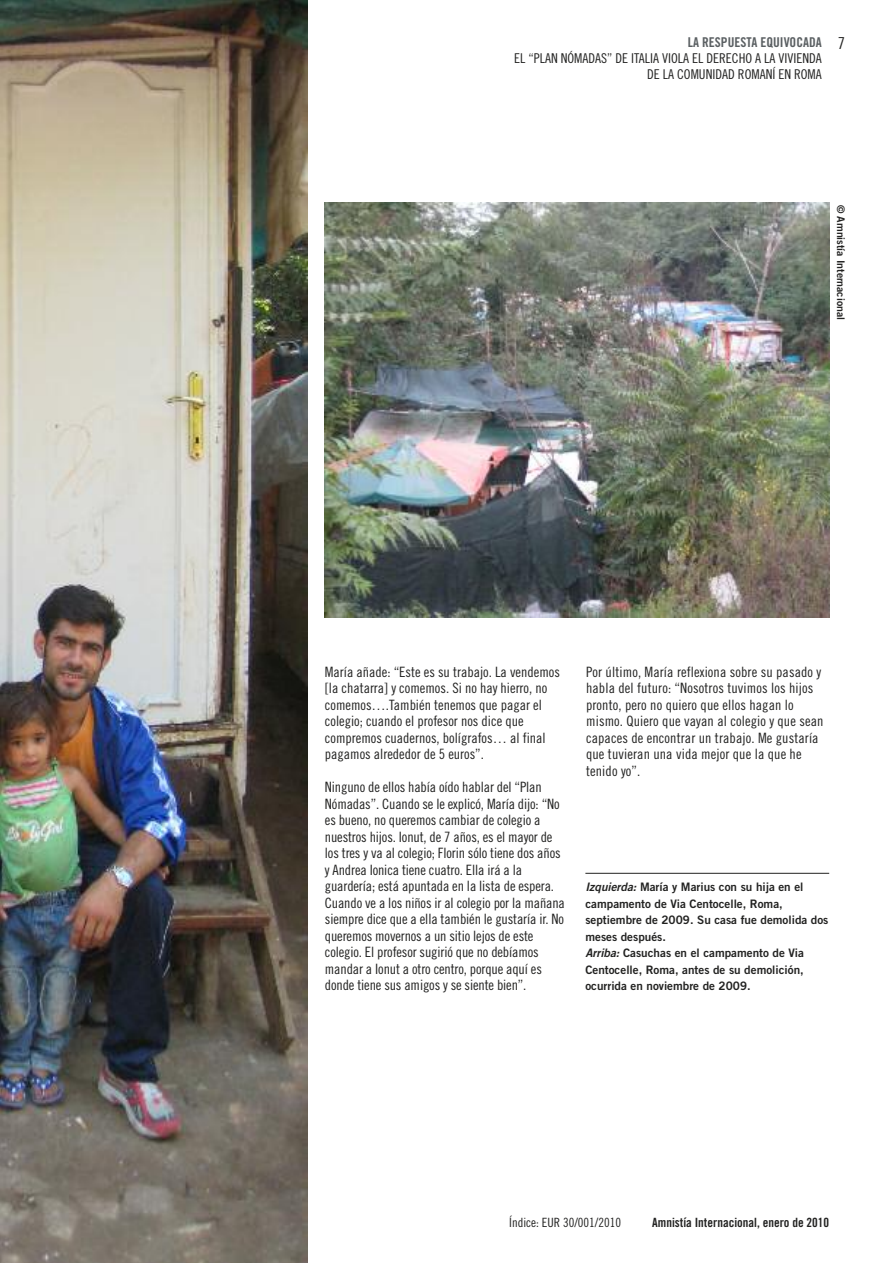
<style>
.page{position:relative;width:893px;height:1263px;background:#fff}
.page>*{position:absolute;margin:0;border:0;box-sizing:border-box;transform-origin:0 0}
.t1{font:16.5px "Amnesty Trade Gothic Cn 18";color:#222221}
.t2{font:14.25px/16.5px "Amnesty Trade Gothic Cn 18";letter-spacing:-.01em;color:#222221}
.t3{font:14.25px/16.5px "Amnesty Trade Gothic Cn 18";letter-spacing:.01em;color:#222221}
.t4{font:13.5px/16.2px "Amnesty Trade Gothic Cn 18";color:#222221;text-align:right}
.t5{font:13.5px "Amnesty Trade Gothic Bd Cn 20";color:#5a5f62}
.t6{font:12.75px "Amnesty Trade Gothic Bd Cn 20";color:#222221}
.t7{font:12.75px "Amnesty Trade Gothic Cn 18";color:#222221}
.t8{font:11.7px/16.5px "Amnesty Trade Gothic Bd 2";color:#222221}
.t9{font:10.5px "Amnesty Trade Gothic Bd 2";color:#222221}
.s1{font-family:"Amnesty Trade Gothic Bd 2 Obl"}
</style>
<div class="page">
<hr style="left:585px;top:873px;width:244px;height:1px;background:#222221">
<img style="left:325px;top:203px;width:504px;height:414px">
<img style="left:0;top:0;width:307px;height:1263px">
<p class="t5" style="left:688px;top:34px;width:135px">LA RESPUESTA EQUIVOCADA</p>
<p class="t4" style="left:514px;top:50px;width:309px">EL “PLAN NÓMADAS” DE ITALIA VIOLA EL DERECHO A LA VIVIENDA<br>DE LA COMUNIDAD ROMANÍ EN ROMA</p>
<p class="t1" style="left:838px;top:33px;width:9px">7</p>
<p class="t9" style="left:847px;top:205px;width:117px;rotate:90deg">© Amnistía Internacional</p>
<p class="t2" style="left:325px;top:663px;width:237px">María añade: “Este es su trabajo. La vendemos [la chatarra] y comemos. Si no hay hierro, no comemos….También tenemos que pagar el colegio; cuando el profesor nos dice que compremos cuadernos, bolígrafos… al final pagamos alrededor de 5 euros”.</p>
<p class="t2" style="left:325px;top:779px;width:242px">Ninguno de ellos había oído hablar del “Plan Nómadas”. Cuando se le explicó, María dijo: “No es bueno, no queremos cambiar de colegio a nuestros hijos. Ionut, de 7 años, es el mayor de los tres y va al colegio; Florin sólo tiene dos años y Andrea Ionica tiene cuatro. Ella irá a la guardería; está apuntada en la lista de espera.<br>Cuando ve a los niños ir al colegio por la mañana siempre dice que a ella también le gustaría ir. No queremos movernos a un sitio lejos de este colegio. El profesor sugirió que no debíamos mandar a Ionut a otro centro, porque aquí es donde tiene sus amigos y se siente bien”.</p>
<p class="t3" style="left:586px;top:663px;width:239px">Por último, María reflexiona sobre su pasado y habla del futuro: “Nosotros tuvimos los hijos pronto, pero no quiero que ellos hagan lo mismo. Quiero que vayan al colegio y que sean capaces de encontrar un trabajo. Me gustaría que tuvieran una vida mejor que la que he tenido yo”.</p>
<p class="t8" style="left:585px;top:878px;width:245px"><span class="s1">Izquierda:</span> María y Marius con su hija en el campamento de Via Centocelle, Roma, septiembre de 2009. Su casa fue demolida dos meses después.<br><span class="s1">Arriba:</span> Casuchas en el campamento de Via Centocelle, Roma, antes de su demolición, ocurrida en noviembre de 2009.</p>
<p class="t7" style="left:509px;top:1215px;width:113px">Índice: EUR 30/001/2010</p>
<p class="t6" style="left:652px;top:1215px;width:178px">Amnistía Internacional, enero de 2010</p>
</div>
